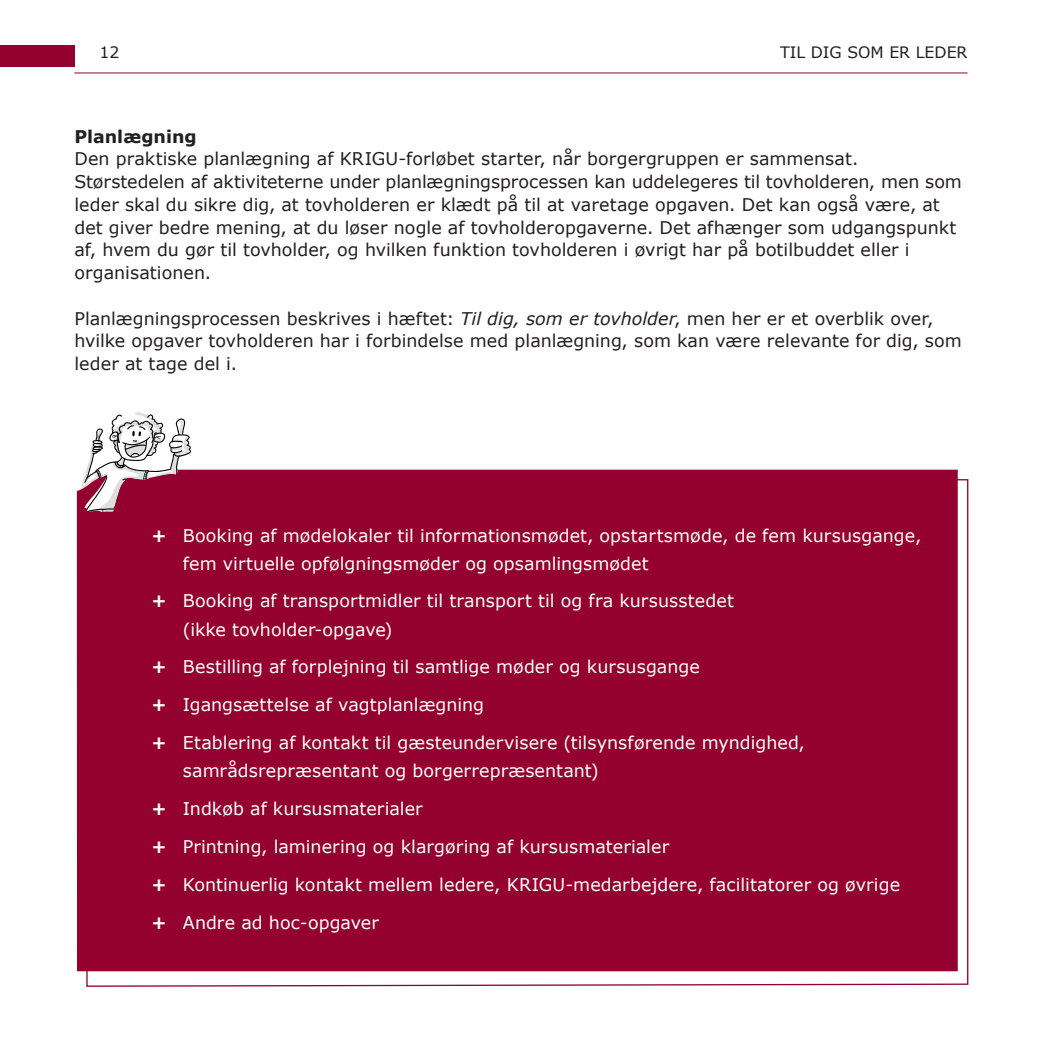
<style>
.page{position:relative;width:1042px;height:1042px;background:#fff}
.page>*{position:absolute;margin:0;border:0;box-sizing:border-box;transform-origin:0 0}
.t1{font:17.5px/28px "Verdana";letter-spacing:.005em;color:#fff}
.overskrift-18-roed{font:17.5px/22.8px "Verdana";color:#231f20}
.Brødtekst-10-pkt{font:17.5px/22.8px "Verdana";letter-spacing:.005em;color:#231f20}
.Brødtekst-10-pkt-2{font:700 17.5px "Verdana";color:#231f20}
.t2{font:15.75px "Verdana";color:#231f20}
.s1{font-style:italic}
.s2{font-weight:700}
</style>
<div class="page">
<div style="left:0;top:46px;width:74px;height:21px;background:#940130"></div>
<hr style="left:74px;top:73px;width:893px;height:1px;background:#940130">
<svg style="left:76px;top:412px;width:117px;height:108px"></svg>
<svg style="left:77px;top:470px;width:881px;height:501px;background:#98103c"></svg>
<div style="left:86px;top:478px;width:883px;height:509px;background:#940130"></div>
<p class="t2" style="left:100px;top:41px;width:22px">12</p>
<p class="t2" style="left:780px;top:41px;width:189px">TIL DIG SOM ER LEDER</p>
<p class="Brødtekst-10-pkt-2" style="left:74px;top:125px;width:124px">Planlægning</p>
<p class="overskrift-18-roed" style="left:74px;top:147px;width:889px">Den praktiske planlægning af KRIGU-forløbet starter, når borgergruppen er sammensat.<br>Størstedelen af aktiviteterne under planlægningsprocessen kan uddelegeres til tovholderen, men som leder skal du sikre dig, at tovholderen er klædt på til at varetage opgaven. Det kan også være, at det giver bedre mening, at du løser nogle af tovholderopgaverne. Det afhænger som udgangspunkt af, hvem du gør til tovholder, og hvilken funktion tovholderen i øvrigt har på botilbuddet eller i organisationen.</p>
<p class="Brødtekst-10-pkt" style="left:74px;top:307px;width:889px">Planlægningsprocessen beskrives i hæftet: <span class="s1">Til dig, som er tovholder</span>, men her er et overblik over, hvilke opgaver tovholderen har i forbindelse med planlægning, som kan være relevante for dig, som leder at tage del i.</p>
<p class="t1" style="left:183px;top:521px;width:740px;text-indent:-32px"><span class="s2">+</span> Booking af mødelokaler til informationsmødet, opstartsmøde, de fem kursusgange, fem virtuelle opfølgningsmøder og opsamlingsmødet</p>
<p class="t1" style="left:183px;top:587px;width:552px;text-indent:-32px"><span class="s2">+</span> Booking af transportmidler til transport til og fra kursusstedet (ikke tovholder-opgave)</p>
<p class="t1" style="left:151px;top:653px;width:550px"><span class="s2">+</span> Bestilling af forplejning til samtlige møder og kursusgange</p>
<p class="t1" style="left:151px;top:691px;width:334px"><span class="s2">+</span> Igangsættelse af vagtplanlægning</p>
<p class="t1" style="left:183px;top:729px;width:623px;text-indent:-32px"><span class="s2">+</span> Etablering af kontakt til gæsteundervisere (tilsynsførende myndighed, samrådsrepræsentant og borgerrepræsentant)</p>
<p class="t1" style="left:151px;top:794px;width:273px"><span class="s2">+</span> Indkøb af kursusmaterialer</p>
<p class="t1" style="left:151px;top:832px;width:519px"><span class="s2">+</span> Printning, laminering og klargøring af kursusmaterialer</p>
<p class="t1" style="left:151px;top:870px;width:750px"><span class="s2">+</span> Kontinuerlig kontakt mellem ledere, KRIGU-medarbejdere, facilitatorer og øvrige</p>
<p class="t1" style="left:151px;top:908px;width:229px"><span class="s2">+</span> Andre ad hoc-opgaver</p>
</div>
